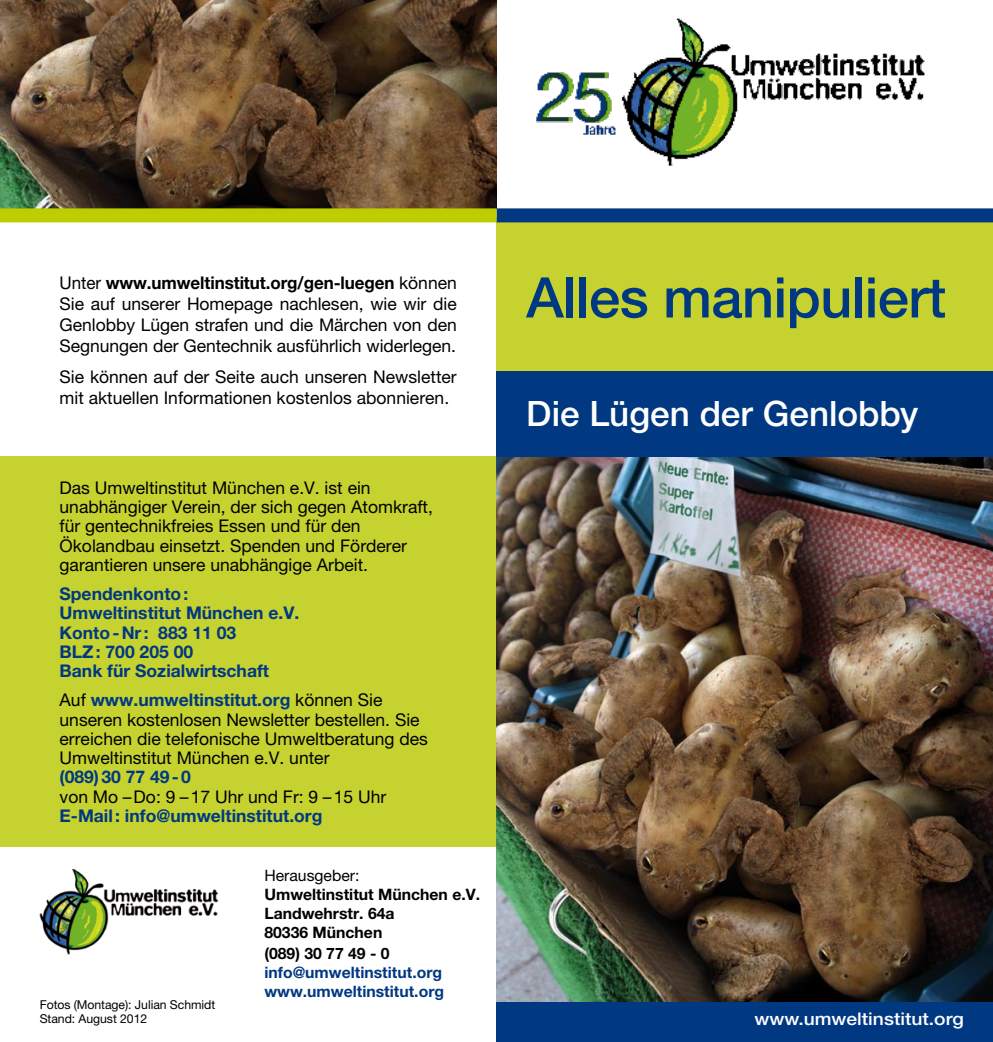
<style>
.page{position:relative;width:993px;height:1042px;background:#fff}
.page>*{position:absolute;margin:0;border:0;box-sizing:border-box;transform-origin:0 0}
.t1{font:500 56px "Helvetica Neue LT Pro";letter-spacing:-.01em;color:#003882}
.t2{font:500 35px "Helvetica Neue LT Pro";color:#fff}
.t3{font:17.5px/19.2px "Helvetica Neue LT Pro";color:#000}
.t4{font:700 17.5px/19.2px "Helvetica Neue LT Pro";color:#003882}
.t5{font:500 17.5px "Helvetica Neue LT Pro";color:#fff;scale:1.1 1}
.t6{font:700 15.75px/18.9px "Helvetica Neue LT Pro";color:#000}
.t7{font:700 15.75px/18.9px "Helvetica Neue LT Pro";color:#003882}
.t8{font:15.75px "Helvetica Neue LT Pro";color:#000}
.t9{font:12.25px/14.7px "Helvetica Neue LT Pro";letter-spacing:-.005em;color:#000}
.s1{font-weight:700}
.s2{font-weight:700;color:#003882}
</style>
<div class="page">
<div style="left:496px;top:219px;width:496px;height:152px;background:#c5d22f"></div>
<img style="left:0;top:0;width:496px;height:208px">
<div style="left:0;top:456px;width:496px;height:390px;background:#c5d22f"></div>
<img style="left:40px;top:870px;width:179px;height:85px">
<img style="left:536px;top:18px;width:389px;height:148px">
<div style="left:496px;top:208px;width:496px;height:14px;background:#003882"></div>
<div style="left:0;top:208px;width:496px;height:14px;background:#bdcd00"></div>
<img style="left:496px;top:456px;width:496px;height:546px">
<div style="left:496px;top:1002px;width:496px;height:40px;background:#003882"></div>
<div style="left:496px;top:371px;width:496px;height:85px;background:#003882"></div>
<p class="t3" style="left:60px;top:272px;width:398px;line-height:21px;text-align:justify">Unter <span class="s1">www.umweltinstitut.org/gen-luegen</span> können Sie auf unserer Homepage nachlesen, wie wir die Genlobby Lügen strafen und die Märchen von den Segnungen der Gentechnik ausführlich widerlegen.</p>
<p class="t3" style="left:60px;top:366px;width:398px;line-height:21px">Sie können auf der Seite auch unseren Newsletter mit aktuellen Informationen kostenlos abonnieren.</p>
<p class="t3" style="left:60px;top:478px;width:375px">Das Umweltinstitut München e.V. ist ein unabhängiger Verein, der sich gegen Atomkraft, für gentechnikfreies Essen und für den Ökolandbau einsetzt. Spenden und Förderer garantieren unsere unabhängige Arbeit.</p>
<p class="t4" style="left:60px;top:584px;width:241px">Spendenkonto :<br>Umweltinstitut München e.V.<br>Konto - Nr : 883 11 03<br>BLZ : 700 205 00<br>Bank für Sozialwirtschaft</p>
<p class="t3" style="left:60px;top:690px;width:370px">Auf <span class="s2">www.umweltinstitut.org</span> können Sie unseren kostenlosen Newsletter bestellen. Sie erreichen die telefonische Umweltberatung des Umweltinstitut München e.V. unter</p>
<p class="t4" style="left:60px;top:767px;width:133px">(089)30 77 49-0</p>
<p class="t3" style="left:60px;top:786px;width:328px">von Mo –Do: 9 –17 Uhr und Fr: 9 –15 Uhr</p>
<p class="t4" style="left:60px;top:805px;width:264px">E-Mail: info@umweltinstitut.org</p>
<p class="t9" style="left:40px;top:996px;width:177px">Fotos (Montage): Julian Schmidt<br>Stand: August 2012</p>
<p class="t8" style="left:264px;top:866px;width:97px">Herausgeber:</p>
<p class="t6" style="left:264px;top:884px;width:217px">Umweltinstitut München e.V.<br>Landwehrstr. 64a<br>80336 München</p>
<p class="t6" style="left:264px;top:943px;width:127px">(089) 30 77 49 - 0</p>
<p class="t7" style="left:264px;top:962px;width:181px">info@umweltinstitut.org www.umweltinstitut.org</p>
<h1 class="t1" style="left:526px;top:264px;width:421px">Alles manipuliert</h1>
<h2 class="t2" style="left:526px;top:393px;width:393px">Die Lügen der Genlobby</h2>
<p class="t5" style="left:754px;top:1008px;width:192px">www.umweltinstitut.org</p>
</div>
